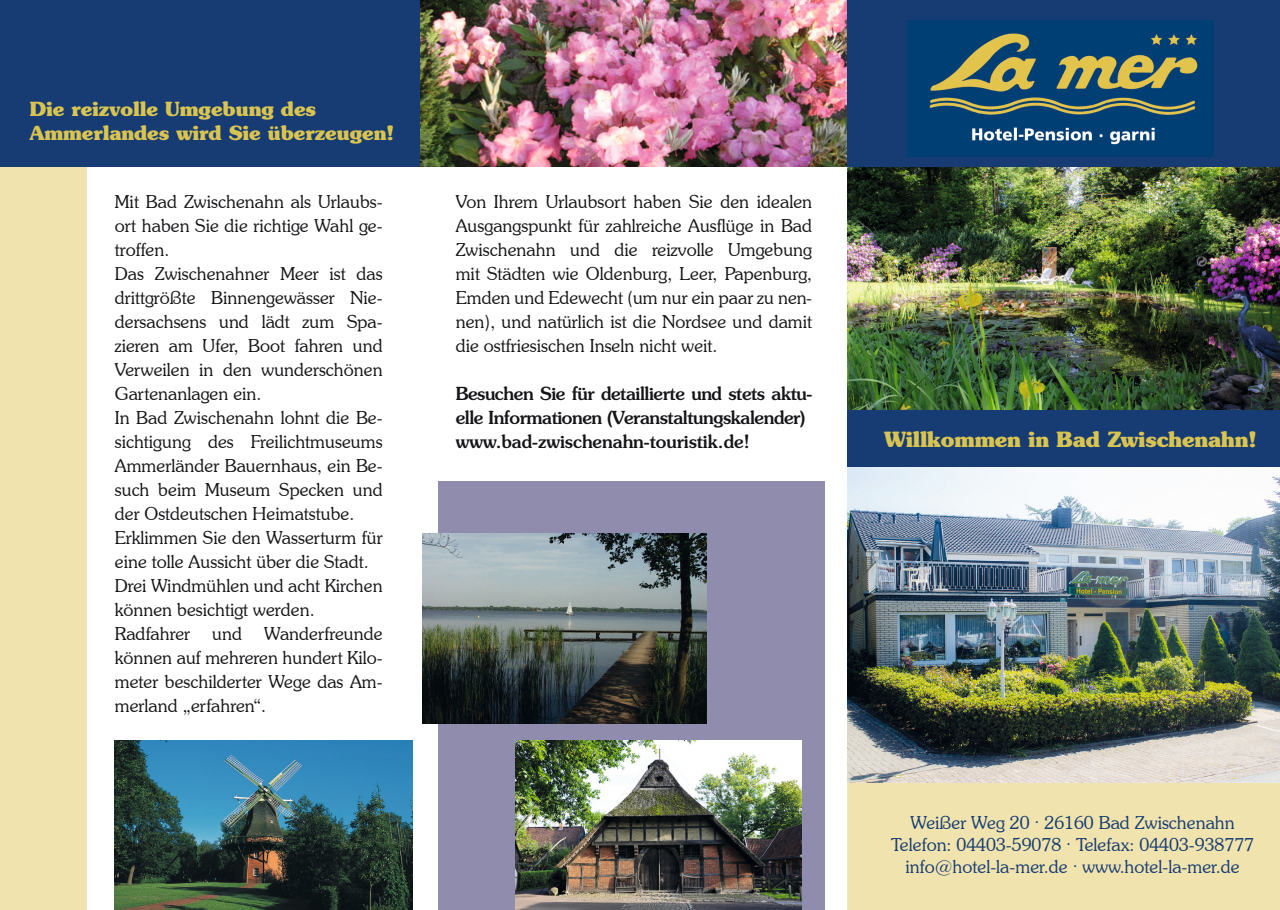
<style>
.page{position:relative;width:1280px;height:910px;background:#fff}
.page>*{position:absolute;margin:0;border:0;box-sizing:border-box;transform-origin:0 0}
.t1{font:700 21px "Souvenir LT";color:#dac451}
.t2{font:700 19.5px/23.4px "Souvenir LT";color:#dac451}
.t3{font:300 18px/24px "Souvenir IT Cby BT";color:#151518}
.t4{font:500 18px/24px "Souvenir LT";letter-spacing:-.02em;color:#151518}
.t5{font:300 18px/21.6px "Souvenir IT Cby BT";color:#163c73;text-align:center}
</style>
<div class="page">
<div style="left:438px;top:482px;width:387px;height:428px;background:#8f8cae"></div>
<div style="left:847px;top:373px;width:433px;height:197px;background:#163c73"></div>
<img style="left:847px;top:167px;width:433px;height:243px">
<div style="left:847px;top:782px;width:433px;height:128px;background:#f0e3ae"></div>
<div style="left:0;top:0;width:86px;height:910px;background:#f0e3ae"></div>
<div style="left:0;top:0;width:1280px;height:167px;background:#163c73"></div>
<img style="left:421px;top:0;width:425px;height:167px">
<img style="left:908px;top:20px;width:306px;height:136px">
<img style="left:114px;top:740px;width:298px;height:170px">
<img style="left:847px;top:468px;width:433px;height:314px">
<img style="left:515px;top:740px;width:286px;height:170px">
<img style="left:422px;top:534px;width:285px;height:189px">
<p class="t2" style="left:30px;top:97px;width:366px">Die reizvolle Umgebung des<br>Ammerlandes wird Sie überzeugen!</p>
<p class="t3" style="left:115px;top:189px;width:269px">Mit Bad Zwischenahn als Urlaubs&shy;ort haben Sie die richtige Wahl ge&shy;troffen.<br>Das Zwischenahner Meer ist das drittgrößte Binnengewässer Nie&shy;dersachsens und lädt zum Spa&shy;zieren am Ufer, Boot fahren und<br>Verweilen in den wunderschönen<br>Gartenanlagen ein.<br>In Bad Zwischenahn lohnt die Be&shy;sichtigung des Freilichtmuseums<br>Ammerländer Bauernhaus, ein Be&shy;such beim Museum Specken und der Ostdeutschen Heimatstube.<br>Erklimmen Sie den Wasserturm für eine tolle Aussicht über die Stadt.<br>Drei Windmühlen und acht Kirchen können besichtigt werden.<br>Radfahrer und Wanderfreunde können auf mehreren hundert Kilo&shy;meter beschilderter Wege das Am&shy;merland „erfahren“.</p>
<p class="t3" style="left:456px;top:189px;width:358px;text-align:justify">Von Ihrem Urlaubsort haben Sie den idealen Ausgangspunkt für zahlreiche Ausflüge in Bad Zwischenahn und die reizvolle Umgebung mit Städten wie Oldenburg, Leer, Papenburg, Emden und Edewecht (um nur ein paar zu nen&shy;nen), und natürlich ist die Nordsee und damit die ostfriesischen Inseln nicht weit.</p>
<p class="t4" style="left:456px;top:381px;width:358px">Besuchen Sie für detaillierte und stets aktu&shy;elle Informationen (Veranstaltungskalender) www.bad-zwischenahn-touristik.de!</p>
<p class="t1" style="left:884px;top:426px;width:374px">Willkommen in Bad Zwischenahn!</p>
<p class="t5" style="left:891px;top:812px;width:364px">Weißer Weg 20 · 26160 Bad Zwischenahn<br>Telefon: 04403-59078 · Telefax: 04403-938777 info@hotel-la-mer.de · www.hotel-la-mer.de</p>
</div>
